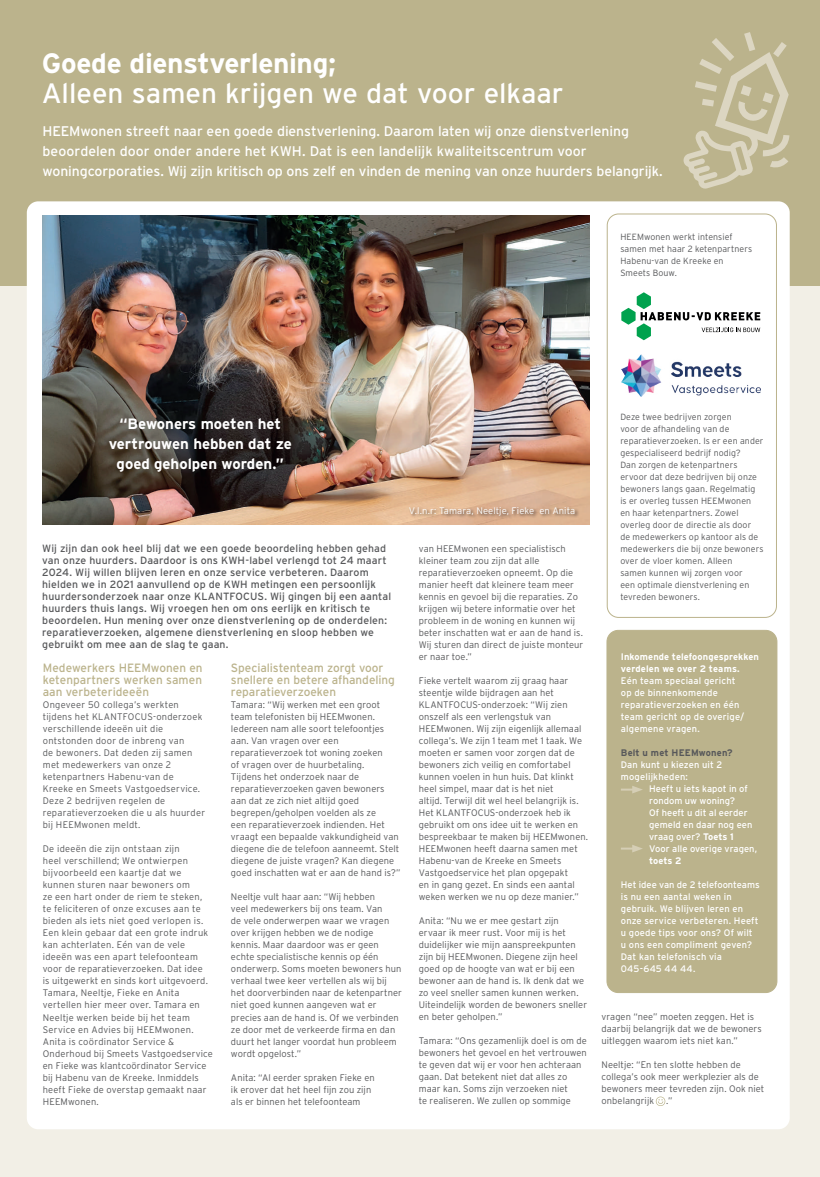
<style>
.page{position:relative;width:820px;height:1177px;background:#fff}
.page>*{position:absolute;margin:0;border:0;box-sizing:border-box;transform-origin:0 0}
.t1{font:28px "Interstate";color:#fff}
.t2{font:700 28px "Interstate";letter-spacing:-.015em;color:#fff}
.t3{font:700 15px/20px "Interstate";color:#fff;text-align:center}
.t4{font:14px/20px "Interstate";letter-spacing:-.005em;color:#fff}
.t5{font:12px/12px "Interstate";letter-spacing:-.005em;color:#bbb38c;text-align:justify}
.t6{font:10.5px/12px "Interstate";letter-spacing:.015em;color:#57585a}
.t7{font:300 9.5px/12px "Interstate";letter-spacing:.01em;color:#57585a}
.t8{font:9.5px/12px "Interstate";letter-spacing:.015em;color:#fff}
.t9{font:700 9.5px/12px "Interstate";letter-spacing:.01em;color:#fff}
.t10{font:300 9.5px "Interstate";letter-spacing:.005em;color:#fff}
.t11{font:700 9.5px "Interstate";letter-spacing:.015em;color:#57585a}
.t12{font:300 9px/12px "Interstate";letter-spacing:.01em;color:#57585a}
.s1{font-weight:700}
</style>
<div class="page">
<div style="left:0;top:0;width:819px;height:1176px;background:#f2efe6"></div>
<div style="left:0;top:0;width:819px;height:285px;background:#bbb38c"></div>
<div style="left:27px;top:201px;width:762px;height:928px;background:#fff;border-radius:11px"></div>
<img style="left:42px;top:215px;width:547px;height:309px">
<div style="left:606px;top:630px;width:170px;height:362px;background:#bbb38c;border-radius:11px"></div>
<div style="left:606px;top:630px;width:171px;height:363px;border:1px solid #bbb38c;border-radius:11px"></div>
<svg style="left:621px;top:786px;width:21px;height:7px"></svg>
<svg style="left:621px;top:845px;width:21px;height:7px"></svg>
<div style="left:606px;top:213px;width:170px;height:405px;border:1px solid #bbb38c;border-radius:11px"></div>
<svg style="left:655px;top:1096px;width:10px;height:9px"></svg>
<svg style="left:683px;top:32px;width:106px;height:157px"></svg>
<svg style="left:621px;top:292px;width:139px;height:48px"></svg>
<img style="left:621px;top:354px;width:138px;height:42px">
<div style="left:408px;top:506px;width:171px;height:15px;background:#231f20;opacity:.75"></div>
<h1 class="t2" style="left:42px;top:48px;width:295px">Goede dienstverlening;</h1>
<h1 class="t1" style="left:42px;top:77px;width:523px">Alleen samen krijgen we dat voor elkaar</h1>
<p class="t4" style="left:43px;top:121px;width:621px">HEEMwonen streeft naar een goede dienstverlening. Daarom laten wij onze dienstverlening beoordelen door onder andere het KWH. Dat is een landelijk kwaliteitscentrum voor woningcorporaties. Wij zijn kritisch op ons zelf en vinden de mening van onze huurders belangrijk.</p>
<p class="t12" style="left:620px;top:231px;width:133px">HEEMwonen werkt intensief samen met haar 2 ketenpartners<br>Habenu-van de Kreeke en<br>Smeets Bouw.</p>
<h2 class="t3" style="left:109px;top:413px;width:185px">“Bewoners moeten het vertrouwen hebben dat ze goed geholpen worden.”</h2>
<p class="t10" style="left:409px;top:505px;width:168px">V.l.n.r: Tamara, Neeltje, Fieke en Anita</p>
<p class="t6" style="left:42px;top:542px;width:350px">Wij zijn dan ook heel blij dat we een goede beoordeling hebben gehad van onze huurders. Daardoor is ons KWH-label verlengd tot 24 maart 2024. Wij willen blijven leren en onze service verbeteren. Daarom hielden we in 2021 aanvullend op de KWH metingen een persoonlijk huurdersonderzoek naar onze KLANTFOCUS. Wij gingen bij een aantal huurders thuis langs. Wij vroegen hen om ons eerlijk en kritisch te beoordelen. Hun mening over onze dienstverlening op de onderdelen: reparatieverzoeken, algemene dienstverlening en sloop hebben we gebruikt om mee aan de slag te gaan.</p>
<p class="t5" style="left:43px;top:662px;width:161px">Medewerkers HEEMwonen en ketenpartners werken samen aan verbeterideeën</p>
<p class="t7" style="left:43px;top:699px;width:164px">Ongeveer 50 collega’s werkten tijdens het KLANTFOCUS-onderzoek verschillende ideeën uit die ontstonden door de inbreng van<br>de bewoners. Dat deden zij samen met medewerkers van onze 2 ketenpartners Habenu-van de<br>Kreeke en Smeets Vastgoedservice.<br>Deze 2 bedrijven regelen de reparatieverzoeken die u als huurder bij HEEMwonen meldt.</p>
<p class="t7" style="left:43px;top:843px;width:171px">De ideeën die zijn ontstaan zijn<br>heel verschillend; We ontwierpen bijvoorbeeld een kaartje dat we kunnen sturen naar bewoners om<br>ze een hart onder de riem te steken, te feliciteren of onze excuses aan te bieden als iets niet goed verlopen is.<br>Een klein gebaar dat een grote indruk kan achterlaten. Eén van de vele ideeën was een apart telefoonteam voor de reparatieverzoeken. Dat idee<br>is uitgewerkt en sinds kort uitgevoerd.<br>Tamara, Neeltje, Fieke en Anita vertellen hier meer over. Tamara en Neeltje werken beide bij het team Service en Advies bij HEEMwonen.<br>Anita is coördinator Service &amp; Onderhoud bij Smeets Vastgoedservice en Fieke was klantcoördinator Service bij Habenu van de Kreeke. Inmiddels heeft Fieke de overstap gemaakt naar HEEMwonen.</p>
<p class="t5" style="left:231px;top:662px;width:165px;text-align:left">Specialistenteam zorgt voor snellere en betere afhandeling reparatieverzoeken</p>
<p class="t7" style="left:231px;top:699px;width:171px">Tamara: “Wij werken met een groot team telefonisten bij HEEMwonen.<br>Iedereen nam alle soort telefoontjes aan. Van vragen over een reparatieverzoek tot woning zoeken<br>of vragen over de huurbetaling.<br>Tijdens het onderzoek naar de reparatieverzoeken gaven bewoners aan dat ze zich niet altijd goed begrepen/geholpen voelden als ze<br>een reparatieverzoek indienden. Het vraagt een bepaalde vakkundigheid van diegene die de telefoon aanneemt. Stelt diegene de juiste vragen? Kan diegene goed inschatten wat er aan de hand is?”</p>
<p class="t7" style="left:231px;top:891px;width:172px">Neeltje vult haar aan: “Wij hebben<br>veel medewerkers bij ons team. Van<br>de vele onderwerpen waar we vragen over krijgen hebben we de nodige kennis. Maar daardoor was er geen echte specialistische kennis op één onderwerp. Soms moeten bewoners hun verhaal twee keer vertellen als wij bij het doorverbinden naar de ketenpartner niet goed kunnen aangeven wat er precies aan de hand is. Of we verbinden ze door met de verkeerde firma en dan duurt het langer voordat hun probleem wordt opgelost.”</p>
<p class="t7" style="left:231px;top:1071px;width:145px">Anita: “Al eerder spraken Fieke en ik erover dat het heel fijn zou zijn als er binnen het telefoonteam</p>
<p class="t7" style="left:418px;top:543px;width:166px">van HEEMwonen een specialistisch kleiner team zou zijn dat alle reparatieverzoeken opneemt. Op die manier heeft dat kleinere team meer kennis en gevoel bij die reparaties. Zo krijgen wij betere informatie over het probleem in de woning en kunnen wij beter inschatten wat er aan de hand is.<br>Wij sturen dan direct de juiste monteur er naar toe.”</p>
<p class="t7" style="left:418px;top:675px;width:171px">Fieke vertelt waarom zij graag haar steentje wilde bijdragen aan het KLANTFOCUS-onderzoek: “Wij zien onszelf als een verlengstuk van HEEMwonen. Wij zijn eigenlijk allemaal collega’s. We zijn 1 team met 1 taak. We moeten er samen voor zorgen dat de bewoners zich veilig en comfortabel kunnen voelen in hun huis. Dat klinkt heel simpel, maar dat is het niet<br>altijd. Terwijl dit wel heel belangrijk is.<br>Het KLANTFOCUS-onderzoek heb ik gebruikt om ons idee uit te werken en bespreekbaar te maken bij HEEMwonen.<br>HEEMwonen heeft daarna samen met Habenu-van de Kreeke en Smeets Vastgoedservice het plan opgepakt<br>en in gang gezet. En sinds een aantal weken werken we nu op deze manier.”</p>
<p class="t7" style="left:418px;top:914px;width:170px">Anita: “Nu we er mee gestart zijn ervaar ik meer rust. Voor mij is het duidelijker wie mijn aanspreekpunten zijn bij HEEMwonen. Diegene zijn heel goed op de hoogte van wat er bij een bewoner aan de hand is. Ik denk dat we zo veel sneller samen kunnen werken.<br>Uiteindelijk worden de bewoners sneller en beter geholpen.”</p>
<p class="t7" style="left:418px;top:1034px;width:169px">Tamara: “Ons gezamenlijk doel is om de bewoners het gevoel en het vertrouwen te geven dat wij er voor hen achteraan gaan. Dat betekent niet dat alles zo maar kan. Soms zijn verzoeken niet<br>te realiseren. We zullen op sommige</p>
<p class="t12" style="left:620px;top:411px;width:145px">Deze twee bedrijven zorgen<br>voor de afhandeling van de reparatieverzoeken. Is er een ander gespecialiseerd bedrijf nodig?<br>Dan zorgen de ketenpartners ervoor dat deze bedrijven bij onze bewoners langs gaan. Regelmatig is er overleg tussen HEEMwonen<br>en haar ketenpartners. Zowel overleg door de directie als door<br>de medewerkers op kantoor als de medewerkers die bij onze bewoners over de vloer komen. Alleen<br>samen kunnen wij zorgen voor<br>een optimale dienstverlening en tevreden bewoners.</p>
<p class="t9" style="left:620px;top:651px;width:139px">Inkomende telefoongesprekken verdelen we over 2 teams.</p>
<p class="t8" style="left:620px;top:675px;width:125px">Eén team speciaal gericht op de binnenkomende reparatieverzoeken en één team gericht op de overige/ algemene vragen.</p>
<p class="t11" style="left:620px;top:747px;width:113px">Belt u met HEEMwonen?</p>
<p class="t8" style="left:620px;top:759px;width:103px">Dan kunt u kiezen uit 2 mogelijkheden:</p>
<p class="t8" style="left:649px;top:783px;width:109px">Heeft u iets kapot in of rondom uw woning?<br>Of heeft u dit al eerder gemeld en daar nog een vraag over? <span class="s1">Toets 1<br></span>Voor alle overige vragen,</p>
<p class="t9" style="left:649px;top:855px;width:34px">toets 2</p>
<p class="t8" style="left:620px;top:879px;width:140px">Het idee van de 2 telefoonteams is nu een aantal weken in gebruik. We blijven leren en onze service verbeteren. Heeft u goede tips voor ons? Of wilt u ons een compliment geven?<br>Dat kan telefonisch via<br>045-645 44 44.</p>
<p class="t7" style="left:601px;top:1010px;width:162px">vragen “nee” moeten zeggen. Het is daarbij belangrijk dat we de bewoners uitleggen waarom iets niet kan.”</p>
<p class="t7" style="left:601px;top:1058px;width:164px">Neeltje: “En ten slotte hebben de collega’s ook meer werkplezier als de bewoners meer tevreden zijn. Ook niet onbelangrijk</p>
<p class="t7" style="left:666px;top:1094px;width:8px">.”</p>
</div>
